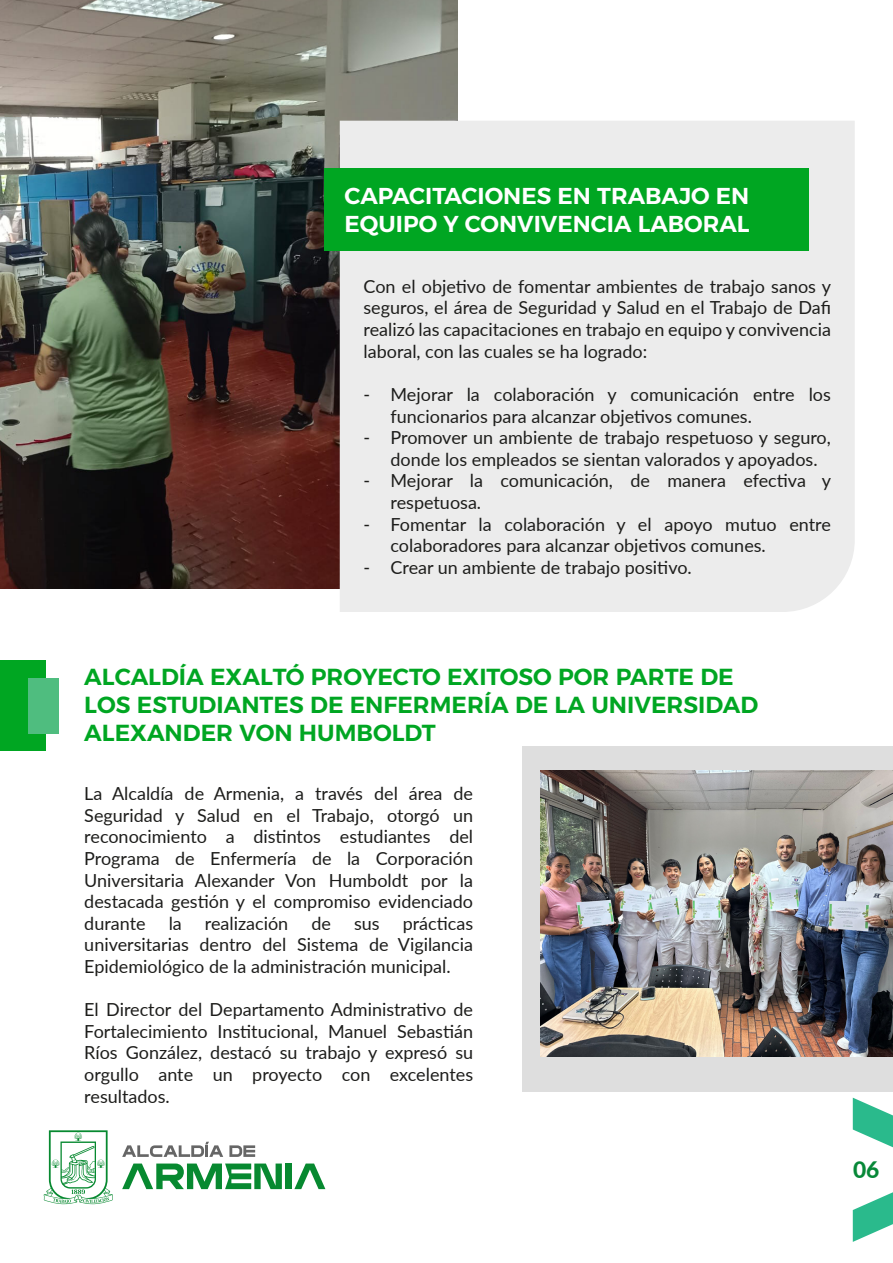
<style>
.page{position:relative;width:893px;height:1263px;background:#fff}
.page>*{position:absolute;margin:0;border:0;box-sizing:border-box;transform-origin:0 0}
.t1{font:600 23.25px/27.9px "Alexandria";color:#00a622}
.t2{font:600 22.95px/27.6px "Alexandria";color:#fff}
.t3{font:800 22.8px "Lato";color:#078838}
.t4{font:18px/21.6px "Lato";color:#1d1d1b;text-align:justify}
</style>
<div class="page">
<svg style="left:122px;top:1163px;width:160px;height:26px"></svg>
<div style="left:285px;top:1163px;width:6px;height:26px;background:#078930"></div>
<svg style="left:294px;top:1163px;width:31px;height:26px"></svg>
<svg style="left:122px;top:1142px;width:101px;height:15px"></svg>
<svg style="left:229px;top:1145px;width:26px;height:12px"></svg>
<svg style="left:44px;top:1130px;width:69px;height:74px"></svg>
<div style="left:0;top:660px;width:45px;height:91px;background:#00a622"></div>
<div style="left:28px;top:678px;width:31px;height:55px;background:#4fbd7f"></div>
<img style="left:0;top:1px;width:457px;height:588px">
<div style="left:340px;top:121px;width:515px;height:491px;background:#ececec"></div>
<div style="left:325px;top:169px;width:484px;height:82px;background:#00a622"></div>
<svg style="left:853px;top:1098px;width:39px;height:144px"></svg>
<div style="left:522px;top:746px;width:371px;height:346px;background:#dedede"></div>
<img style="left:541px;top:771px;width:352px;height:286px">
<p class="t2" style="left:345px;top:183px;width:407px">CAPACITACIONES EN TRABAJO EN<br>EQUIPO Y CONVIVENCIA LABORAL</p>
<p class="t4" style="left:364px;top:275px;width:469px">Con el objetivo de fomentar ambientes de trabajo sanos y seguros, el área de Seguridad y Salud en el Trabajo de Dafi realizó las capacitaciones en trabajo en equipo y convivencia laboral, con las cuales se ha logrado:</p>
<p class="t4" style="left:391px;top:383px;width:442px;text-indent:-27px">- Mejorar la colaboración y comunicación entre los funcionarios para alcanzar objetivos comunes.</p>
<p class="t4" style="left:391px;top:426px;width:442px;text-indent:-27px">- Promover un ambiente de trabajo respetuoso y seguro, donde los empleados se sientan valorados y apoyados.</p>
<p class="t4" style="left:391px;top:469px;width:442px;text-indent:-27px">- Mejorar la comunicación, de manera efectiva y respetuosa.</p>
<p class="t4" style="left:391px;top:512px;width:442px;text-indent:-27px">- Fomentar la colaboración y el apoyo mutuo entre colaboradores para alcanzar objetivos comunes.</p>
<p class="t4" style="left:364px;top:556px;width:330px">- Crear un ambiente de trabajo positivo.</p>
<p class="t1" style="left:84px;top:663px;width:675px">ALCALDÍA EXALTÓ PROYECTO EXITOSO POR PARTE DE<br>LOS ESTUDIANTES DE ENFERMERÍA DE LA UNIVERSIDAD<br>ALEXANDER VON HUMBOLDT</p>
<p class="t4" style="left:84px;top:782px;width:390px">La Alcaldía de Armenia, a través del área de Seguridad y Salud en el Trabajo, otorgó un reconocimiento a distintos estudiantes del Programa de Enfermería de la Corporación Universitaria Alexander Von Humboldt por la destacada gestión y el compromiso evidenciado durante</p>
<p class="t4" style="left:169px;top:912px;width:15px">la</p>
<p class="t4" style="left:205px;top:912px;width:85px">realización</p>
<p class="t4" style="left:311px;top:912px;width:21px">de</p>
<p class="t4" style="left:354px;top:912px;width:27px">sus</p>
<p class="t4" style="left:84px;top:912px;width:390px;text-indent:318px">prácticas universitarias dentro del Sistema de Vigilancia Epidemiológico de la administración municipal.</p>
<p class="t4" style="left:84px;top:998px;width:390px">El Director del Departamento Administrativo de Fortalecimiento Institucional, Manuel Sebastián Ríos González, destacó su trabajo y expresó su orgullo ante un proyecto con excelentes resultados.</p>
<p class="t3" style="left:853px;top:1152px;width:28px">06</p>
</div>
